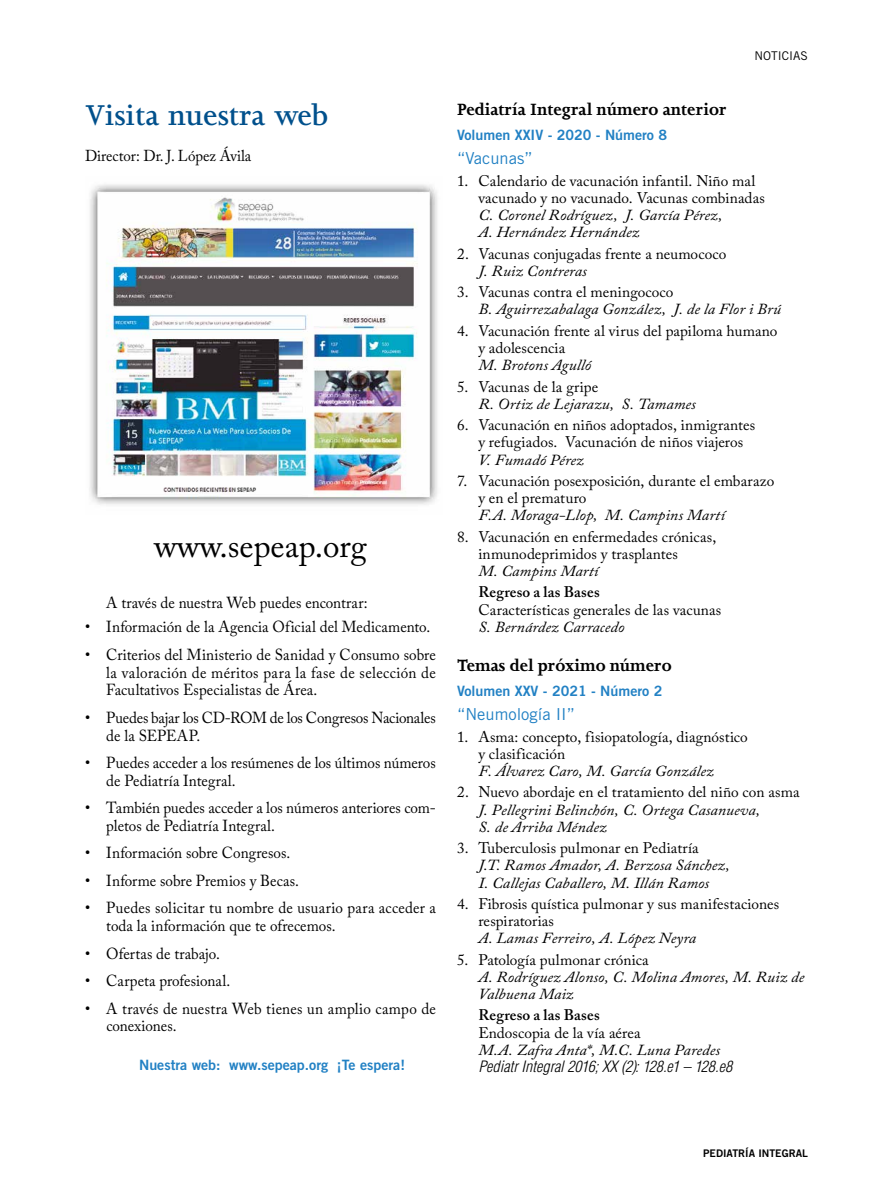
<style>
.page{position:relative;width:893px;height:1191px;background:#fff}
.page>*{position:absolute;margin:0;border:0;box-sizing:border-box;transform-origin:0 0}
.t1{font:600 33px "Joanna MT Std";color:#00508c}
.t2{font:33px "Adobe Caslon Pro";color:#000}
.t3{font:700 18.75px "Joanna MT Std";color:#000}
.t4{font:16.5px "Trade Gothic";color:#2281c4}
.t5{font:15.9px/17.7px "Adobe Caslon Pro";letter-spacing:.005em;color:#000;scale:.95 1}
.t6{font:15.9px/17.7px "Adobe Caslon Pro";letter-spacing:-.015em;color:#000;scale:.95 1}
.t7{font:15.75px "Adobe Caslon Pro";color:#000;scale:.95 1}
.t8{font:15.3px/17.1px "Adobe Caslon Pro";letter-spacing:.005em;color:#000}
.t9{font:italic 15.3px/17.1px "Adobe Caslon Pro";letter-spacing:.005em;color:#000;scale:1.05 1}
.t10{font:italic 300 condensed 15.3px "Helvetica";color:#000;scale:1.05 1}
.t11{font:600 15.3px "Adobe Caslon Pro";letter-spacing:.015em;color:#000}
.t12{font:14.25px "Trade Gothic Bold Two";color:#2281c4}
.t13{font:12px "Trade Gothic";color:#000}
.t14{font:10.5px "Trade Gothic Bold Two";color:#000}
</style>
<div class="page">
<img style="left:89px;top:184px;width:348px;height:321px">
<h1 class="t1" style="left:85px;top:97px;width:245px">Visita nuestra web</h1>
<p class="t7" style="left:85px;top:146px;width:177px">Director: Dr. J. López Ávila</p>
<h1 class="t2" style="left:154px;top:526px;width:214px">www.sepeap.org</h1>
<p class="t5" style="left:106px;top:594px;width:276px">A través de nuestra Web puedes encontrar:</p>
<p class="t5" style="left:85px;top:618px;width:365px">• Información de la Agencia Oficial del Medicamento.</p>
<p class="t5" style="left:106px;top:645px;width:348px;text-align:justify;text-indent:-21px">• Criterios del Ministerio de Sanidad y Consumo sobre la valoración de méritos para la fase de selección de Facultativos Especialistas de Área.</p>
<p class="t6" style="left:106px;top:708px;width:348px;text-indent:-21px">• Puedes bajar los CD-ROM de los Congresos Nacionales de la SEPEAP.</p>
<p class="t5" style="left:106px;top:753px;width:348px;text-indent:-21px">• Puedes acceder a los resúmenes de los últimos números de Pediatría Integral.</p>
<p class="t5" style="left:106px;top:799px;width:348px;text-indent:-21px">• También puedes acceder a los números anteriores com&shy;pletos de Pediatría Integral.</p>
<p class="t5" style="left:85px;top:844px;width:218px">• Información sobre Congresos.</p>
<p class="t5" style="left:85px;top:871px;width:227px">• Informe sobre Premios y Becas.</p>
<p class="t5" style="left:106px;top:899px;width:348px;text-indent:-21px">• Puedes solicitar tu nombre de usuario para acceder a toda la información que te ofrecemos.</p>
<p class="t5" style="left:85px;top:944px;width:144px">• Ofertas de trabajo.</p>
<p class="t5" style="left:85px;top:971px;width:154px">• Carpeta profesional.</p>
<p class="t5" style="left:106px;top:999px;width:348px;text-indent:-21px">• A través de nuestra Web tienes un amplio campo de conexiones.</p>
<p class="t12" style="left:139px;top:1056px;width:268px">Nuestra web: www.sepeap.org ¡Te espera!</p>
<p class="t13" style="left:755px;top:49px;width:55px">noticias</p>
<p class="t3" style="left:457px;top:100px;width:271px">Pediatría Integral número anterior</p>
<p class="t12" style="left:457px;top:126px;width:212px">Volumen XXIV - 2020 - Número 8</p>
<p class="t4" style="left:457px;top:148px;width:77px">“Vacunas”</p>
<p class="t8" style="left:478px;top:172px;width:288px;text-indent:-21px">1. Calendario de vacunación infantil. Niño mal vacunado y no vacunado. Vacunas combinadas</p>
<p class="t9" style="left:478px;top:206px;width:234px">C. Coronel Rodríguez, J. García Pérez,<br>A. Hernández Hernández</p>
<p class="t8" style="left:457px;top:245px;width:271px">2. Vacunas conjugadas frente a neumococo</p>
<p class="t9" style="left:478px;top:262px;width:105px">J. Ruiz Contreras</p>
<p class="t8" style="left:457px;top:283px;width:218px">3. Vacunas contra el meningococo</p>
<p class="t9" style="left:478px;top:300px;width:290px">B. Aguirrezabalaga González, J. de la Flor i Brú</p>
<p class="t8" style="left:478px;top:322px;width:301px;text-indent:-21px">4. Vacunación frente al virus del papiloma humano y adolescencia</p>
<p class="t9" style="left:478px;top:356px;width:109px">M. Brotons Agulló</p>
<p class="t8" style="left:457px;top:378px;width:143px">5. Vacunas de la gripe</p>
<p class="t9" style="left:478px;top:395px;width:209px">R. Ortiz de Lejarazu, S. Tamames</p>
<p class="t8" style="left:478px;top:416px;width:278px;text-indent:-21px">6. Vacunación en niños adoptados, inmigrantes y refugiados. Vacunación de niños viajeros</p>
<p class="t9" style="left:478px;top:451px;width:102px">V. Fumadó Pérez</p>
<p class="t8" style="left:478px;top:472px;width:298px;text-indent:-21px">7. Vacunación posexposición, durante el embarazo y en el prematuro</p>
<p class="t9" style="left:478px;top:506px;width:236px">F.A. Moraga-Llop, M. Campins Martí</p>
<p class="t8" style="left:478px;top:528px;width:239px;text-indent:-21px">8. Vacunación en enfermedades crónicas, inmunodeprimidos y trasplantes</p>
<p class="t9" style="left:478px;top:562px;width:116px">M. Campins Martí</p>
<p class="t11" style="left:478px;top:583px;width:123px">Regreso a las Bases</p>
<p class="t8" style="left:478px;top:601px;width:245px">Características generales de las vacunas</p>
<p class="t9" style="left:478px;top:618px;width:141px">S. Bernárdez Carracedo</p>
<p class="t3" style="left:457px;top:655px;width:216px">Temas del próximo número</p>
<p class="t12" style="left:457px;top:682px;width:207px">Volumen XXV - 2021 - Número 2</p>
<p class="t4" style="left:457px;top:704px;width:119px">“Neumología II”</p>
<p class="t8" style="left:478px;top:728px;width:271px;text-indent:-21px">1. Asma: concepto, fisiopatología, diagnóstico y clasificación</p>
<p class="t9" style="left:478px;top:762px;width:226px">F. Álvarez Caro, M. García González</p>
<p class="t8" style="left:457px;top:783px;width:344px">2. Nuevo abordaje en el tratamiento del niño con asma</p>
<p class="t9" style="left:478px;top:800px;width:270px">J. Pellegrini Belinchón, C. Ortega Casanueva,<br>S. de Arriba Méndez</p>
<p class="t8" style="left:457px;top:839px;width:243px">3. Tuberculosis pulmonar en Pediatría</p>
<p class="t9" style="left:478px;top:856px;width:241px">J.T. Ramos Amador, A. Berzosa Sánchez,<br>I. Callejas Caballero, M. Illán Ramos</p>
<p class="t8" style="left:478px;top:895px;width:302px;text-indent:-21px">4. Fibrosis quística pulmonar y sus manifestaciones respiratorias</p>
<p class="t9" style="left:478px;top:929px;width:209px">A. Lamas Ferreiro, A. López Neyra</p>
<p class="t8" style="left:457px;top:951px;width:193px">5. Patología pulmonar crónica</p>
<p class="t9" style="left:478px;top:968px;width:312px">A. Rodríguez Alonso, C. Molina Amores, M. Ruiz de<br>Valbuena Maiz</p>
<p class="t11" style="left:478px;top:1006px;width:123px">Regreso a las Bases</p>
<p class="t8" style="left:478px;top:1023px;width:164px">Endoscopia de la vía aérea</p>
<p class="t9" style="left:478px;top:1041px;width:232px">M.A. Zafra Anta*, M.C. Luna Paredes</p>
<p class="t10" style="left:478px;top:1056px;width:243px">Pediatr Integral 2016; XX (2): 128.e1 – 128.e8</p>
<p class="t14" style="left:703px;top:1146px;width:106px">PEDIATRÍA INTEGRAL</p>
</div>
